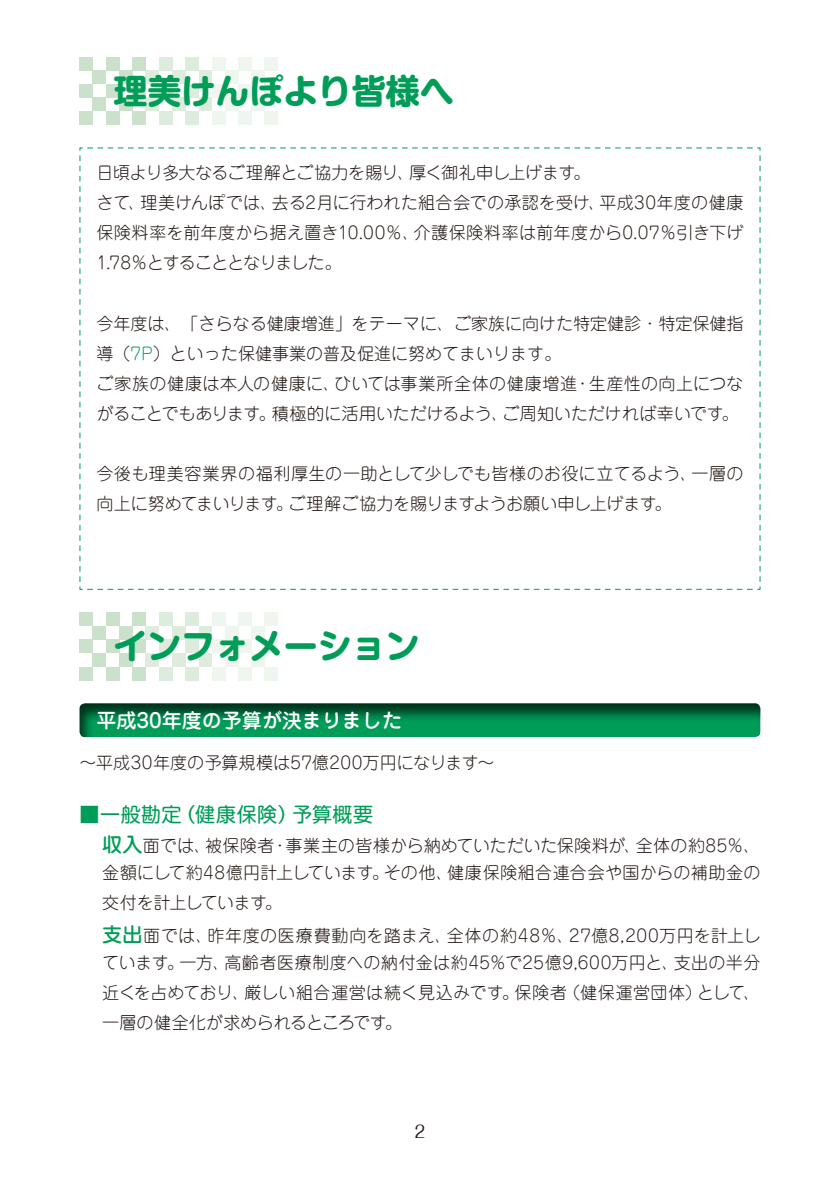
<style>
.page{position:relative;width:840px;height:1191px;background:#fff}
.page>*{position:absolute;margin:0;border:0;box-sizing:border-box;transform-origin:0 0}
.t1{font:700 34px "Shin M Go Pro";color:#009d59}
.t2{font:500 20px "Jun 34 Pro";color:#fff}
.t3{font:20px "Shin M Go Pro";letter-spacing:.03em;color:#009d59}
.t4{font:300 17px/30px "Jun 101 Pro";letter-spacing:.005em;color:#221815}
.t5{font:300 17px/32.6px "Jun 101 Pro";letter-spacing:.025em;color:#221815}
.t6{font:17px "Maru Fo Pro";color:#221815}
.s1{color:#009d59}
.s2{font-family:"Jun 34 Pro";font-weight:500;font-size:20px;color:#009d59}
</style>
<div class="page">
<div style="left:238px;top:57px;width:13px;height:13px;background:#eff6ef"></div>
<div style="left:238px;top:111px;width:13px;height:14px;background:#eff6ef"></div>
<div style="left:238px;top:84px;width:13px;height:13px;background:#eff6ef"></div>
<div style="left:251px;top:70px;width:14px;height:14px;background:#eff6ef"></div>
<div style="left:225px;top:70px;width:13px;height:14px;background:#eff6ef"></div>
<div style="left:251px;top:97px;width:14px;height:14px;background:#eff6ef"></div>
<div style="left:225px;top:97px;width:13px;height:14px;background:#eff6ef"></div>
<div style="left:212px;top:57px;width:13px;height:13px;background:#eff6ef"></div>
<div style="left:265px;top:57px;width:13px;height:13px;background:#eff6ef"></div>
<div style="left:212px;top:111px;width:13px;height:14px;background:#eff6ef"></div>
<div style="left:265px;top:111px;width:13px;height:14px;background:#eff6ef"></div>
<div style="left:212px;top:84px;width:13px;height:13px;background:#eff6ef"></div>
<div style="left:265px;top:84px;width:13px;height:13px;background:#eff6ef"></div>
<div style="left:185px;top:57px;width:14px;height:13px;background:#deecde"></div>
<div style="left:185px;top:111px;width:14px;height:14px;background:#deecde"></div>
<div style="left:185px;top:84px;width:14px;height:13px;background:#deecde"></div>
<div style="left:172px;top:70px;width:13px;height:14px;background:#deecde"></div>
<div style="left:199px;top:70px;width:13px;height:14px;background:#deecde"></div>
<div style="left:146px;top:70px;width:13px;height:14px;background:#deecde"></div>
<div style="left:172px;top:97px;width:13px;height:14px;background:#deecde"></div>
<div style="left:199px;top:97px;width:13px;height:14px;background:#deecde"></div>
<div style="left:146px;top:97px;width:13px;height:14px;background:#deecde"></div>
<div style="left:159px;top:57px;width:13px;height:13px;background:#deecde"></div>
<div style="left:159px;top:111px;width:13px;height:14px;background:#deecde"></div>
<div style="left:159px;top:84px;width:13px;height:13px;background:#deecde"></div>
<div style="left:132px;top:57px;width:14px;height:13px;background:#cce1cb"></div>
<div style="left:132px;top:111px;width:14px;height:14px;background:#cce1cb"></div>
<div style="left:132px;top:84px;width:14px;height:13px;background:#cce1cb"></div>
<div style="left:93px;top:70px;width:13px;height:14px;background:#cce1cb"></div>
<div style="left:119px;top:70px;width:13px;height:14px;background:#cce1cb"></div>
<div style="left:93px;top:97px;width:13px;height:14px;background:#cce1cb"></div>
<div style="left:119px;top:97px;width:13px;height:14px;background:#cce1cb"></div>
<div style="left:106px;top:57px;width:13px;height:13px;background:#cce1cb"></div>
<div style="left:106px;top:111px;width:13px;height:14px;background:#cce1cb"></div>
<div style="left:106px;top:84px;width:13px;height:13px;background:#cce1cb"></div>
<div style="left:79px;top:57px;width:14px;height:13px;background:#cce1cb"></div>
<div style="left:79px;top:111px;width:14px;height:14px;background:#cce1cb"></div>
<div style="left:79px;top:84px;width:14px;height:13px;background:#cce1cb"></div>
<div style="left:238px;top:612px;width:13px;height:14px;background:#eff6ef"></div>
<div style="left:238px;top:667px;width:13px;height:13px;background:#eff6ef"></div>
<div style="left:238px;top:640px;width:13px;height:13px;background:#eff6ef"></div>
<div style="left:251px;top:626px;width:14px;height:14px;background:#eff6ef"></div>
<div style="left:225px;top:626px;width:13px;height:14px;background:#eff6ef"></div>
<div style="left:251px;top:653px;width:14px;height:14px;background:#eff6ef"></div>
<div style="left:225px;top:653px;width:13px;height:14px;background:#eff6ef"></div>
<div style="left:212px;top:612px;width:13px;height:14px;background:#eff6ef"></div>
<div style="left:265px;top:612px;width:13px;height:14px;background:#eff6ef"></div>
<div style="left:212px;top:667px;width:13px;height:13px;background:#eff6ef"></div>
<div style="left:265px;top:667px;width:13px;height:13px;background:#eff6ef"></div>
<div style="left:212px;top:640px;width:13px;height:13px;background:#eff6ef"></div>
<div style="left:265px;top:640px;width:13px;height:13px;background:#eff6ef"></div>
<div style="left:185px;top:612px;width:14px;height:14px;background:#deecde"></div>
<div style="left:185px;top:667px;width:14px;height:13px;background:#deecde"></div>
<div style="left:185px;top:640px;width:14px;height:13px;background:#deecde"></div>
<div style="left:172px;top:626px;width:13px;height:14px;background:#deecde"></div>
<div style="left:199px;top:626px;width:13px;height:14px;background:#deecde"></div>
<div style="left:146px;top:626px;width:13px;height:14px;background:#deecde"></div>
<div style="left:172px;top:653px;width:13px;height:14px;background:#deecde"></div>
<div style="left:199px;top:653px;width:13px;height:14px;background:#deecde"></div>
<div style="left:146px;top:653px;width:13px;height:14px;background:#deecde"></div>
<div style="left:159px;top:612px;width:13px;height:14px;background:#deecde"></div>
<div style="left:159px;top:667px;width:13px;height:13px;background:#deecde"></div>
<div style="left:159px;top:640px;width:13px;height:13px;background:#deecde"></div>
<div style="left:132px;top:612px;width:14px;height:14px;background:#cce1cb"></div>
<div style="left:132px;top:667px;width:14px;height:13px;background:#cce1cb"></div>
<div style="left:132px;top:640px;width:14px;height:13px;background:#cce1cb"></div>
<div style="left:93px;top:626px;width:13px;height:14px;background:#cce1cb"></div>
<div style="left:119px;top:626px;width:13px;height:14px;background:#cce1cb"></div>
<div style="left:93px;top:653px;width:13px;height:14px;background:#cce1cb"></div>
<div style="left:119px;top:653px;width:13px;height:14px;background:#cce1cb"></div>
<div style="left:106px;top:612px;width:13px;height:14px;background:#cce1cb"></div>
<div style="left:106px;top:667px;width:13px;height:13px;background:#cce1cb"></div>
<div style="left:106px;top:640px;width:13px;height:13px;background:#cce1cb"></div>
<div style="left:79px;top:612px;width:14px;height:14px;background:#cce1cb"></div>
<div style="left:79px;top:667px;width:14px;height:13px;background:#cce1cb"></div>
<div style="left:79px;top:640px;width:14px;height:13px;background:#cce1cb"></div>
<div style="left:79px;top:699px;width:684px;height:38px;background:#221815;opacity:.75"></div>
<svg style="left:79px;top:147px;width:681px;height:443px"></svg>
<h1 class="t1" style="left:113px;top:63px;width:341px">理美けんぽより皆様へ</h1>
<p class="t4" style="left:96px;top:156px;width:648px">日頃より多大なるご理解とご協力を賜り、厚く御礼申し上げます。<br>さて、理美けんぽでは、去る2月に行われた組合会での承認を受け、平成30年度の健康保険料率を前年度から据え置き10.00％、介護保険料率は前年度から0.07％引き下げ1.78％とすることとなりました。</p>
<p class="t4" style="left:96px;top:306px;width:648px">今年度は、「さらなる健康増進」をテーマに、ご家族に向けた特定健診・特定保健指導（<span class="s1">7P</span>）といった保健事業の普及促進に努めてまいります。<br>ご家族の健康は本人の健康に、ひいては事業所全体の健康増進・生産性の向上につながることでもあります。積極的に活用いただけるよう、ご周知いただければ幸いです。</p>
<p class="t4" style="left:96px;top:456px;width:648px">今後も理美容業界の福利厚生の一助として少しでも皆様のお役に立てるよう、一層の向上に努めてまいります。ご理解ご協力を賜りますようお願い申し上げます。</p>
<h1 class="t1" style="left:113px;top:619px;width:307px">インフォメーション</h1>
<p class="t2" style="left:96px;top:704px;width:307px">平成30年度の予算が決まりました</p>
<p class="t4" style="left:79px;top:746px;width:416px">～平成30年度の予算規模は57億200万円になります～</p>
<p class="t3" style="left:79px;top:798px;width:295px">■一般勘定（健康保険）予算概要</p>
<p class="t4" style="left:102px;top:830px;width:659px;line-height:27.4px"><span class="s2">収入</span>面では、被保険者・事業主の皆様から納めていただいた保険料が、全体の約85％、金額にして約48億円計上しています。その他、健康保険組合連合会や国からの補助金の</p>
<p class="t5" style="left:102px;top:884px;width:659px">交付を計上しています。<br><span class="s2">支出</span>面では、昨年度の医療費動向を踏まえ、全体の約48％、27億8,200万円を計上し</p>
<p class="t4" style="left:102px;top:946px;width:659px;text-align:justify">ています。一方、高齢者医療制度への納付金は約45％で25億9,600万円と、支出の半分近くを占めており、厳しい組合運営は続く見込みです。保険者（健保運営団体）として、一層の健全化が求められるところです。</p>
<p class="t6" style="left:414px;top:1118px;width:13px">2</p>
</div>
